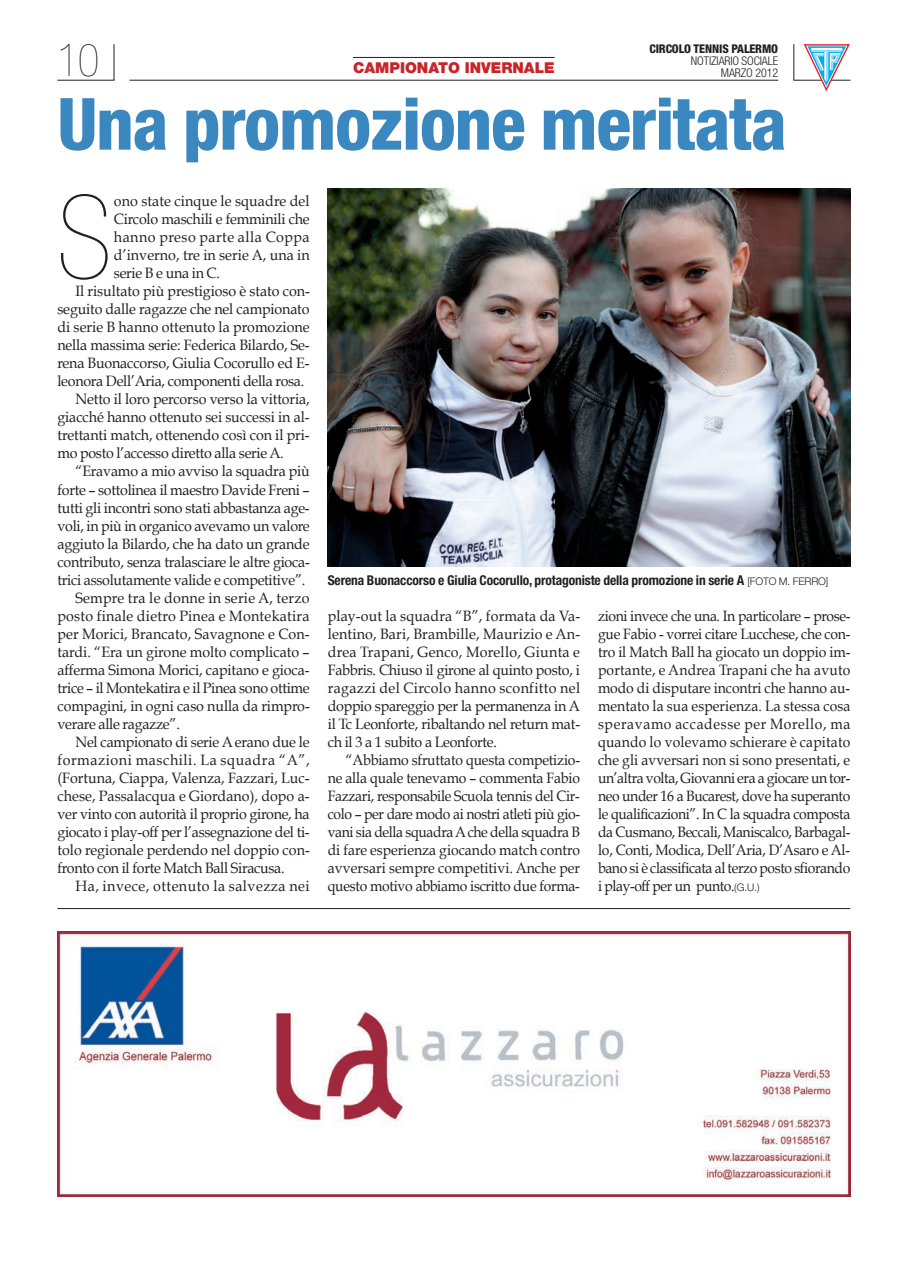
<style>
.page{position:relative;width:897px;height:1267px;background:#fff}
.page>*{position:absolute;margin:0;border:0;box-sizing:border-box;transform-origin:0 0}
.t1{font:900 condensed 116.1px "Helvetica Neue";color:#231f20}
.t2{font:800 condensed 72px "Helvetica Neue";letter-spacing:-.015em;color:#3a88bf}
.t3{font:900 condensed 45px "Helvetica Neue";color:#231f20}
.t4{font:15px/18px "Book Antiqua";letter-spacing:-.015em;color:#231f20;text-align:justify;scale:.95 1}
.t5{font:15px/18px "Book Antiqua";letter-spacing:-.015em;color:#231f20;text-align:justify;scale:.93 1}
.t6{font:15px "Book Antiqua";letter-spacing:.005em;color:#231f20;scale:.95 1}
.t7{font:15px "Book Antiqua";letter-spacing:.02em;color:#231f20;scale:.95 1}
.t8{font:15px "Book Antiqua";letter-spacing:.01em;color:#231f20;scale:.95 1}
.t9{font:15px "Book Antiqua";letter-spacing:.04em;color:#231f20;scale:.95 1}
.t10{font:15px "Book Antiqua";letter-spacing:.03em;color:#231f20;scale:.95 1}
.t11{font:15px "Book Antiqua";letter-spacing:.015em;color:#231f20;scale:.95 1}
.t12{font:15px "Book Antiqua";letter-spacing:.035em;color:#231f20;scale:.95 1}
.t13{font:900 15px "Helvetica Neue";color:#c8242b}
.t14{font:700 condensed 13.5px "Helvetica Neue";letter-spacing:-.01em;color:#231f20}
.t15{font:300 condensed 12px "Helvetica Neue";letter-spacing:-.01em;color:#231f20}
.t16{font:800 condensed 12px "Helvetica Neue";letter-spacing:-.01em;color:#231f20}
.s1{font-weight:300;font-stretch:normal;font-size:10.5px}
.s2{font-family:"Helvetica Neue";font-weight:300;font-size:10.5px}
</style>
<div class="page">
<svg style="left:57px;top:44px;width:58px;height:37px"></svg>
<svg style="left:793px;top:44px;width:58px;height:47px"></svg>
<hr style="left:129px;top:80px;width:649px;height:1px;background:#231f20">
<hr style="left:353px;top:57px;width:201px;height:1px;background:#231f20">
<img style="left:327px;top:188px;width:523px;height:378px">
<img style="left:58px;top:931px;width:792px;height:265px">
<hr style="left:57px;top:907px;width:793px;height:1px;background:#231f20">
<h3 class="t3" style="left:57px;top:44px;width:44px">10</h3>
<p class="t16" style="left:649px;top:44px;width:130px">CIRCOLO TENNIS PALERMO</p>
<p class="t15" style="left:690px;top:56px;width:89px">NOTIZIARIO SOCIALE</p>
<p class="t13" style="left:353px;top:62px;width:203px">CAMPIONATO INVERNALE</p>
<p class="t15" style="left:720px;top:68px;width:59px">MARZO 2012</p>
<h2 class="t2" style="left:57px;top:98px;width:730px">Una promozione meritata</h2>
<h1 class="t1" style="left:57px;top:195px;width:55px">S</h1>
<p class="t6" style="left:114px;top:192px;width:207px">ono state cinque le squadre del</p>
<p class="t4" style="left:114px;top:210px;width:207px">Circolo maschili e femminili che</p>
<p class="t12" style="left:114px;top:228px;width:207px">hanno preso parte alla Coppa</p>
<p class="t6" style="left:114px;top:246px;width:208px">d’inverno, tre in serie A, una in</p>
<p class="t4" style="left:114px;top:264px;width:113px">serie B e una in C.</p>
<p class="t4" style="left:75px;top:282px;width:248px">Il risultato più prestigioso è stato con-</p>
<p class="t4" style="left:57px;top:300px;width:267px">seguito dalle ragazze che nel campionato</p>
<p class="t4" style="left:57px;top:318px;width:267px">di serie B hanno ottenuto la promozione</p>
<p class="t4" style="left:57px;top:336px;width:267px">nella massima serie: Federica Bilardo, Se-</p>
<p class="t4" style="left:57px;top:354px;width:267px">rena Buonaccorso, Giulia Cocorullo ed E-</p>
<p class="t4" style="left:57px;top:372px;width:261px">leonora Dell’Aria, componenti della rosa.</p>
<p class="t4" style="left:75px;top:390px;width:248px">Netto il loro percorso verso la vittoria,</p>
<p class="t4" style="left:57px;top:408px;width:267px">giacché hanno ottenuto sei successi in al-</p>
<p class="t4" style="left:57px;top:426px;width:267px">trettanti match, ottenendo così con il pri-</p>
<p class="t4" style="left:57px;top:444px;width:240px">mo posto l’accesso diretto alla serie A.</p>
<p class="t4" style="left:75px;top:462px;width:248px">“Eravamo a mio avviso la squadra più</p>
<p class="t4" style="left:57px;top:480px;width:267px">forte – sottolinea il maestro Davide Freni –</p>
<p class="t4" style="left:57px;top:498px;width:267px">tutti gli incontri sono stati abbastanza age-</p>
<p class="t4" style="left:57px;top:516px;width:267px">voli, in più in organico avevamo un valore</p>
<p class="t4" style="left:57px;top:534px;width:267px">aggiuto la Bilardo, che ha dato un grande</p>
<p class="t4" style="left:57px;top:552px;width:267px">contributo, senza tralasciare le altre gioca-</p>
<p class="t4" style="left:57px;top:570px;width:262px">trici assolutamente valide e competitive”.</p>
<p class="t11" style="left:75px;top:588px;width:248px">Sempre tra le donne in serie A, terzo</p>
<p class="t7" style="left:57px;top:606px;width:267px">posto finale dietro Pinea e Montekatira</p>
<p class="t8" style="left:57px;top:624px;width:267px">per Morici, Brancato, Savagnone e Con-</p>
<p class="t4" style="left:57px;top:642px;width:267px">tardi. “Era un girone molto complicato –</p>
<p class="t4" style="left:57px;top:660px;width:267px">afferma Simona Morici, capitano e gioca-</p>
<p class="t4" style="left:57px;top:678px;width:267px">trice – il Montekatira e il Pinea sono ottime</p>
<p class="t4" style="left:57px;top:696px;width:267px">compagini, in ogni caso nulla da rimpro-</p>
<p class="t4" style="left:57px;top:714px;width:130px">verare alle ragazze”.</p>
<p class="t4" style="left:75px;top:732px;width:248px">Nel campionato di serie A erano due le</p>
<p class="t9" style="left:57px;top:750px;width:267px">formazioni maschili. La squadra “A”,</p>
<p class="t4" style="left:57px;top:768px;width:267px">(Fortuna, Ciappa, Valenza, Fazzari, Luc-</p>
<p class="t6" style="left:57px;top:786px;width:267px">chese, Passalacqua e Giordano), dopo a-</p>
<p class="t4" style="left:57px;top:804px;width:267px">ver vinto con autorità il proprio girone, ha</p>
<p class="t4" style="left:57px;top:822px;width:267px">giocato i play-off per l’assegnazione del ti-</p>
<p class="t4" style="left:57px;top:840px;width:267px">tolo regionale perdendo nel doppio con-</p>
<p class="t4" style="left:57px;top:858px;width:241px">fronto con il forte Match Ball Siracusa.</p>
<p class="t10" style="left:75px;top:876px;width:248px">Ha, invece, ottenuto la salvezza nei</p>
<p class="t14" style="left:327px;top:575px;width:502px">Serena Buonaccorso e Giulia Cocorullo, protagoniste della promozione in serie A <span class="s1">[FOTO M. FERRO]</span></p>
<p class="t5" style="left:598px;top:606px;width:273px">zioni invece che una. In particolare – prose&shy;gue Fabio - vorrei citare Lucchese, che con&shy;tro il Match Ball ha giocato un doppio im&shy;portante, e Andrea Trapani che ha avuto modo di disputare incontri che hanno au&shy;mentato la sua esperienza. La stessa cosa speravamo accadesse per Morello, ma quando lo volevamo schierare è capitato che gli avversari non si sono presentati, e un’altra volta, Giovanni era a giocare un tor&shy;neo under 16 a Bucarest, dove ha superanto le qualificazioni”. In C la squadra composta da Cusmano, Beccali, Maniscalco, Barbagal&shy;lo, Conti, Modica, Dell’Aria, D’Asaro e Al&shy;bano si è classificata al terzo posto sfiorando i play-off per un punto.<span class="s2">(G.U.)</span></p>
<p class="t4" style="left:327px;top:606px;width:267px">play-out la squadra “B”, formata da Va&shy;lentino, Bari, Brambille, Maurizio e An&shy;drea Trapani, Genco, Morello, Giunta e Fabbris. Chiuso il girone al quinto posto, i ragazzi del Circolo hanno sconfitto nel doppio spareggio per la permanenza in A il Tc Leonforte, ribaltando nel return mat&shy;ch il 3 a 1 subito a Leonforte.</p>
<p class="t5" style="left:327px;top:750px;width:273px;text-indent:18px">“Abbiamo sfruttato questa competizio&shy;ne alla quale tenevamo – commenta Fabio Fazzari, responsabile Scuola tennis del Cir&shy;colo – per dare modo ai nostri atleti più gio&shy;vani sia della squadra A che della squadra B di fare esperienza giocando match contro avversari sempre competitivi. Anche per questo motivo abbiamo iscritto due forma-</p>
</div>
